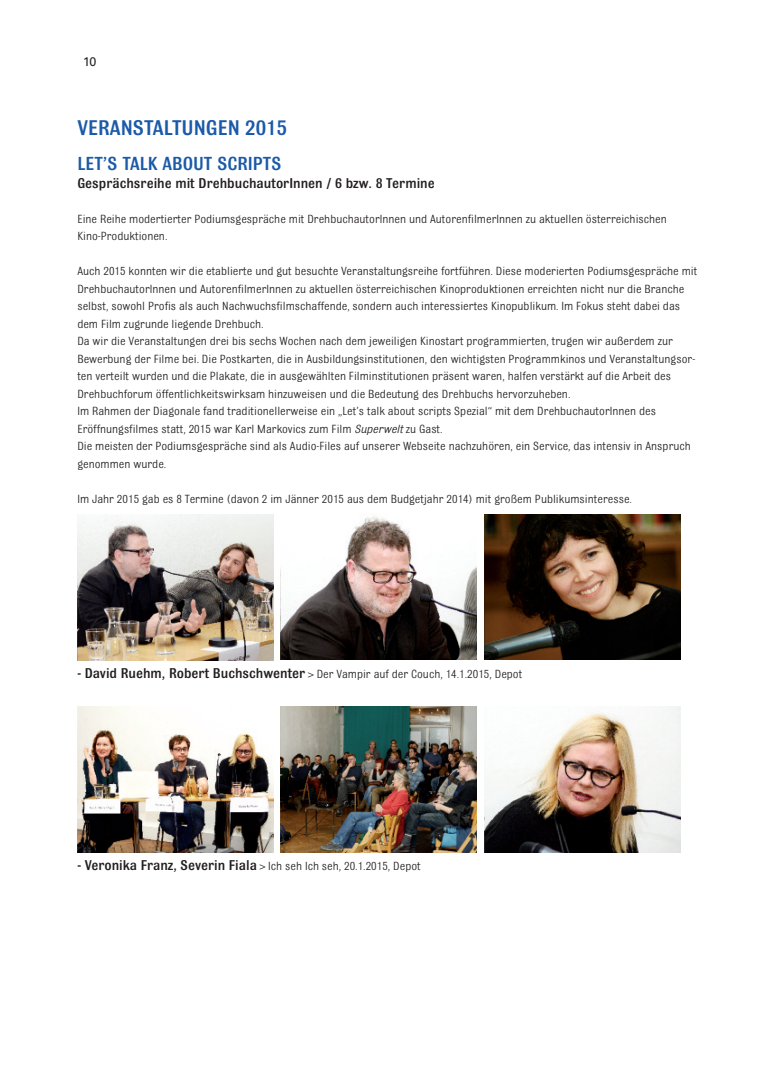
<style>
.page{position:relative;width:780px;height:1088px;background:#fff}
.page>*{position:absolute;margin:0;border:0;box-sizing:border-box;transform-origin:0 0}
.t1{font:500 22.5px "Bulldog";color:#1b5aa9}
.t2{font:500 20px "Bulldog";color:#1b5aa9}
.t3{font:500 15px "Bulldog";color:#231f20}
.t4{font:12.5px/17.5px "Bulldog";color:#231f20}
.t5{font:500 12.5px "Univers CE";color:#231f20}
.s1{font-style:italic}
.s2{font-weight:500;font-size:15px}
</style>
<div class="page">
<img style="left:484px;top:514px;width:196px;height:146px">
<img style="left:281px;top:516px;width:195px;height:143px">
<img style="left:77px;top:514px;width:196px;height:146px">
<img style="left:484px;top:707px;width:196px;height:145px">
<img style="left:281px;top:707px;width:195px;height:146px">
<img style="left:77px;top:707px;width:196px;height:146px">
<p class="t5" style="left:83px;top:57px;width:15px">10</p>
<h1 class="t1" style="left:77px;top:114px;width:211px">VERANSTALTUNGEN 2015</h1>
<h2 class="t2" style="left:77px;top:152px;width:206px">LET’S TALK ABOUT SCRIPTS</h2>
<p class="t3" style="left:77px;top:174px;width:359px">Gesprächsreihe mit DrehbuchautorInnen / 6 bzw. 8 Termine</p>
<p class="t4" style="left:77px;top:210px;width:591px">Eine Reihe modertierter Podiumsgespräche mit DrehbuchautorInnen und AutorenfilmerInnen zu aktuellen österreichischen<br>Kino-Produktionen.</p>
<p class="t4" style="left:77px;top:262px;width:621px">Auch 2015 konnten wir die etablierte und gut besuchte Veranstaltungsreihe fortführen. Diese moderierten Podiumsgespräche mit DrehbuchautorInnen und AutorenfilmerInnen zu aktuellen österreichischen Kinoproduktionen erreichten nicht nur die Branche selbst, sowohl Profis als auch Nachwuchsfilmschaffende, sondern auch interessiertes Kinopublikum. Im Fokus steht dabei das dem Film zugrunde liegende Drehbuch.<br>Da wir die Veranstaltungen drei bis sechs Wochen nach dem jeweiligen Kinostart programmierten, trugen wir außerdem zur Bewerbung der Filme bei. Die Postkarten, die in Ausbildungsinstitutionen, den wichtigsten Programmkinos und Veranstaltungsor&shy;ten verteilt wurden und die Plakate, die in ausgewählten Filminstitutionen präsent waren, halfen verstärkt auf die Arbeit des Drehbuchforum öffentlichkeitswirksam hinzuweisen und die Bedeutung des Drehbuchs hervorzuheben.<br>Im Rahmen der Diagonale fand traditionellerweise ein „Let’s talk about scripts Spezial“ mit dem DrehbuchautorInnen des Eröffnungsfilmes statt, 2015 war Karl Markovics zum Film <span class="s1">Superwelt</span> zu Gast.<br>Die meisten der Podiumsgespräche sind als Audio-Files auf unserer Webseite nachzuhören, ein Service, das intensiv in Anspruch genommen wurde.</p>
<p class="t4" style="left:77px;top:490px;width:556px">Im Jahr 2015 gab es 8 Termine (davon 2 im Jänner 2015 aus dem Budgetjahr 2014) mit großem Publikumsinteresse.</p>
<p class="t4" style="left:77px;top:665px;width:446px"><span class="s2">- David Ruehm, Robert Buchschwenter</span> &gt; Der Vampir auf der Couch, 14.1.2015, Depot</p>
<p class="t4" style="left:77px;top:857px;width:345px"><span class="s2">- Veronika Franz, Severin Fiala</span> &gt; Ich seh Ich seh, 20.1.2015, Depot</p>
</div>
